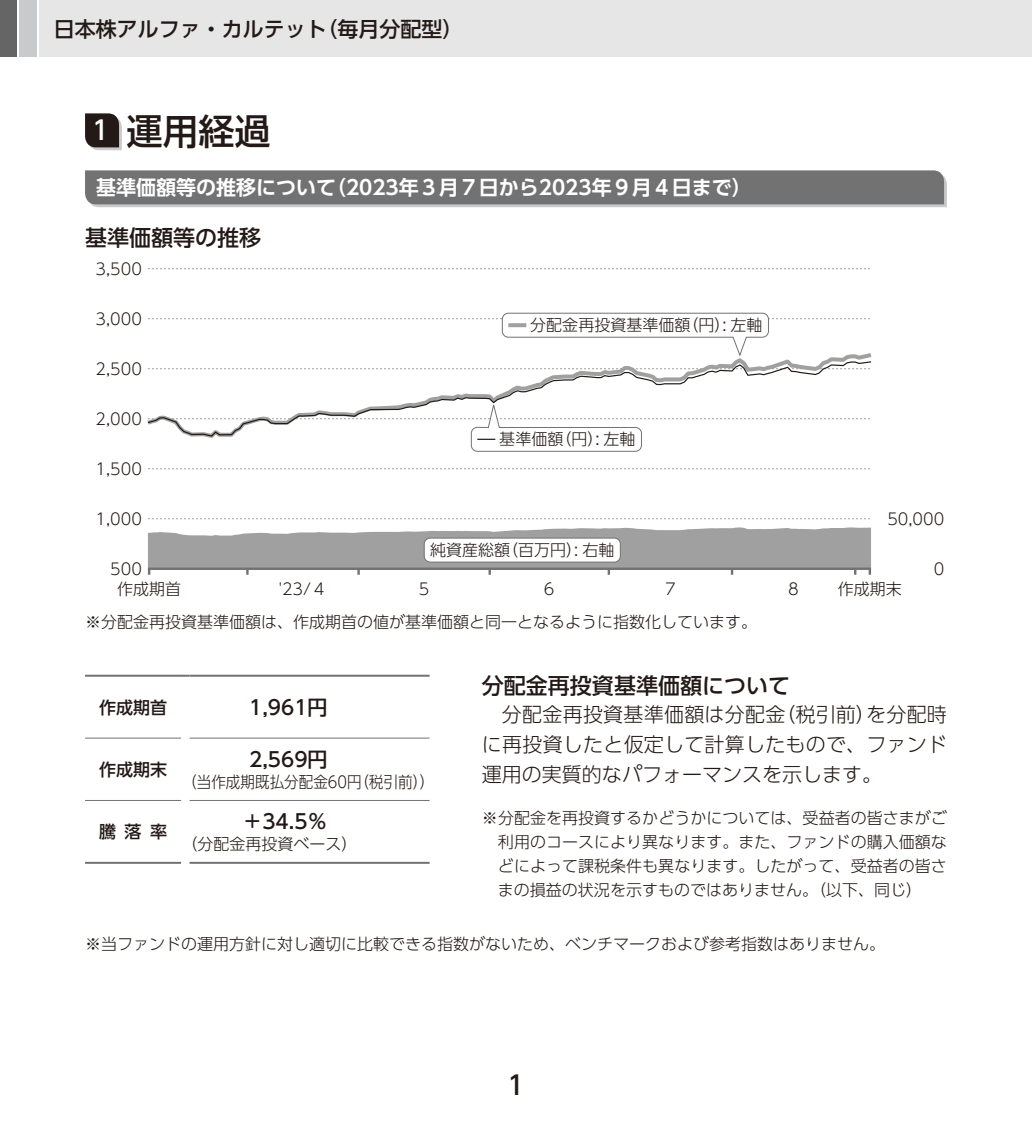
<style>
.page{position:relative;width:1032px;height:1134px;background:#fff}
.page>*{position:absolute;margin:0;border:0;box-sizing:border-box;transform-origin:0 0}
.t1{font:500 36px "UD Shin Go Pro";color:#231916}
.t2{font:500 26px "UD Shin Go Pro";color:#231916}
.t3{font:500 22px "UD Shin Go Pro";color:#231916}
.t4{font:500 21px "UD Shin Go Pro";color:#231916}
.t5{font:300 20px/30px "UD Shin Go Pro";letter-spacing:.01em;color:#231916;text-align:justify}
.t6{font:700 20px "UD Shin Go Pro De";color:#fff}
.t7{font:500 20px "UD Shin Go Pro";color:#231916}
.t8{font:500 17px "UD Shin Go Pro";color:#231916}
.t9{font:300 16px/24px "UD Shin Go Pro";color:#231916;text-align:justify}
.t10{font:300 16px "UD Shin Go Pro";color:#231916;scale:.91 1}
.s1{font-size:26px;color:#fff}
</style>
<div class="page">
<div style="left:40px;top:0;width:992px;height:57px;background:#e6e6e7"></div>
<div style="left:20px;top:0;width:17px;height:57px;background:#c9cacb"></div>
<div style="left:0;top:0;width:17px;height:57px;background:#666565"></div>
<svg style="left:85px;top:113px;width:37px;height:37px"></svg>
<svg style="left:85px;top:170px;width:862px;height:37px;background:#7a7a7a"></svg>
<hr style="left:85px;top:738px;width:96px;height:1px;background:#727272">
<hr style="left:190px;top:738px;width:240px;height:1px;background:#727272">
<hr style="left:85px;top:800px;width:96px;height:1px;background:#727272">
<hr style="left:190px;top:800px;width:240px;height:1px;background:#727272">
<hr style="left:85px;top:675px;width:96px;height:2px;background:#727272">
<svg style="left:181px;top:675px;width:9px;height:2px"></svg>
<hr style="left:190px;top:675px;width:240px;height:2px;background:#727272">
<hr style="left:85px;top:862px;width:96px;height:2px;background:#727272">
<hr style="left:190px;top:862px;width:240px;height:2px;background:#727272">
<svg style="left:148px;top:518px;width:722px;height:1px"></svg>
<svg style="left:148px;top:468px;width:722px;height:1px"></svg>
<svg style="left:148px;top:268px;width:722px;height:1px"></svg>
<svg style="left:148px;top:527px;width:723px;height:48px"></svg>
<div style="left:424px;top:538px;width:196px;height:24px;background:#fff;border-radius:6px"></div>
<div style="left:424px;top:538px;width:197px;height:25px;border:1px solid #727272;border-radius:6px"></div>
<svg style="left:148px;top:312px;width:722px;height:38px"></svg>
<svg style="left:508px;top:323px;width:18px;height:4px"></svg>
<svg style="left:470px;top:440px;width:172px;height:12px"></svg>
<svg style="left:208px;top:350px;width:663px;height:90px"></svg>
<svg style="left:148px;top:360px;width:723px;height:77px"></svg>
<h3 class="t4" style="left:54px;top:12px;width:411px">日本株アルファ・カルテット（毎月分配型）</h3>
<h1 class="t1" style="left:92px;top:102px;width:180px"><span class="s1">1</span> 運用経過</h1>
<p class="t6" style="left:96px;top:171px;width:657px">基準価額等の推移について（2023年３月７日から2023年９月４日まで）</p>
<h3 class="t3" style="left:85px;top:220px;width:177px">基準価額等の推移</h3>
<p class="t9" style="left:96px;top:256px;width:48px">3,500</p>
<p class="t9" style="left:96px;top:306px;width:48px">3,000</p>
<p class="t9" style="left:96px;top:356px;width:48px">2,500</p>
<p class="t9" style="left:96px;top:406px;width:48px">2,000</p>
<p class="t9" style="left:96px;top:456px;width:48px">1,500</p>
<p class="t9" style="left:96px;top:506px;width:48px">1,000</p>
<p class="t9" style="left:110px;top:556px;width:33px">500</p>
<p class="t9" style="left:530px;top:313px;width:234px">分配金再投資基準価額（円）: 左軸</p>
<p class="t9" style="left:499px;top:427px;width:138px">基準価額（円）: 左軸</p>
<p class="t9" style="left:430px;top:537px;width:186px">純資産総額（百万円）: 右軸</p>
<p class="t9" style="left:887px;top:506px;width:58px">50,000</p>
<p class="t9" style="left:934px;top:556px;width:12px">0</p>
<p class="t9" style="left:117px;top:576px;width:65px">作成期首</p>
<p class="t9" style="left:279px;top:576px;width:50px">'23/４</p>
<p class="t9" style="left:416px;top:576px;width:17px">５</p>
<p class="t9" style="left:541px;top:576px;width:17px">６</p>
<p class="t9" style="left:662px;top:576px;width:17px">７</p>
<p class="t9" style="left:785px;top:576px;width:17px">８</p>
<p class="t9" style="left:838px;top:576px;width:65px">作成期末</p>
<p class="t9" style="left:85px;top:609px;width:673px">※分配金再投資基準価額は、作成期首の値が基準価額と同一となるように指数化しています。</p>
<p class="t8" style="left:99px;top:693px;width:69px">作成期首</p>
<p class="t7" style="left:249px;top:691px;width:80px">1,961円</p>
<p class="t8" style="left:99px;top:755px;width:69px">作成期末</p>
<p class="t8" style="left:99px;top:817px;width:69px">騰 落 率</p>
<p class="t7" style="left:249px;top:743px;width:80px">2,569円</p>
<p class="t10" style="left:182px;top:769px;width:279px">（当作成期既払分配金60円（税引前））</p>
<p class="t7" style="left:242px;top:805px;width:87px">＋34.5％</p>
<p class="t9" style="left:182px;top:832px;width:177px">（分配金再投資ベース）</p>
<h3 class="t3" style="left:482px;top:668px;width:309px">分配金再投資基準価額について</h3>
<p class="t5" style="left:482px;top:699px;width:467px;text-indent:20px">分配金再投資基準価額は分配金（税引前）を分配時に再投資したと仮定して計算したもので、ファンド運用の実質的なパフォーマンスを示します。</p>
<p class="t9" style="left:498px;top:806px;width:450px;text-indent:-16px">※分配金を再投資するかどうかについては、受益者の皆さまがご利用のコースにより異なります。また、ファンドの購入価額などによって課税条件も異なります。したがって、受益者の皆さまの損益の状況を示すものではありません。（以下、同じ）</p>
<p class="t9" style="left:85px;top:931px;width:801px">※当ファンドの運用方針に対し適切に比較できる指数がないため、ベンチマークおよび参考指数はありません。</p>
<h2 class="t2" style="left:507px;top:1063px;width:19px">1</h2>
</div>
